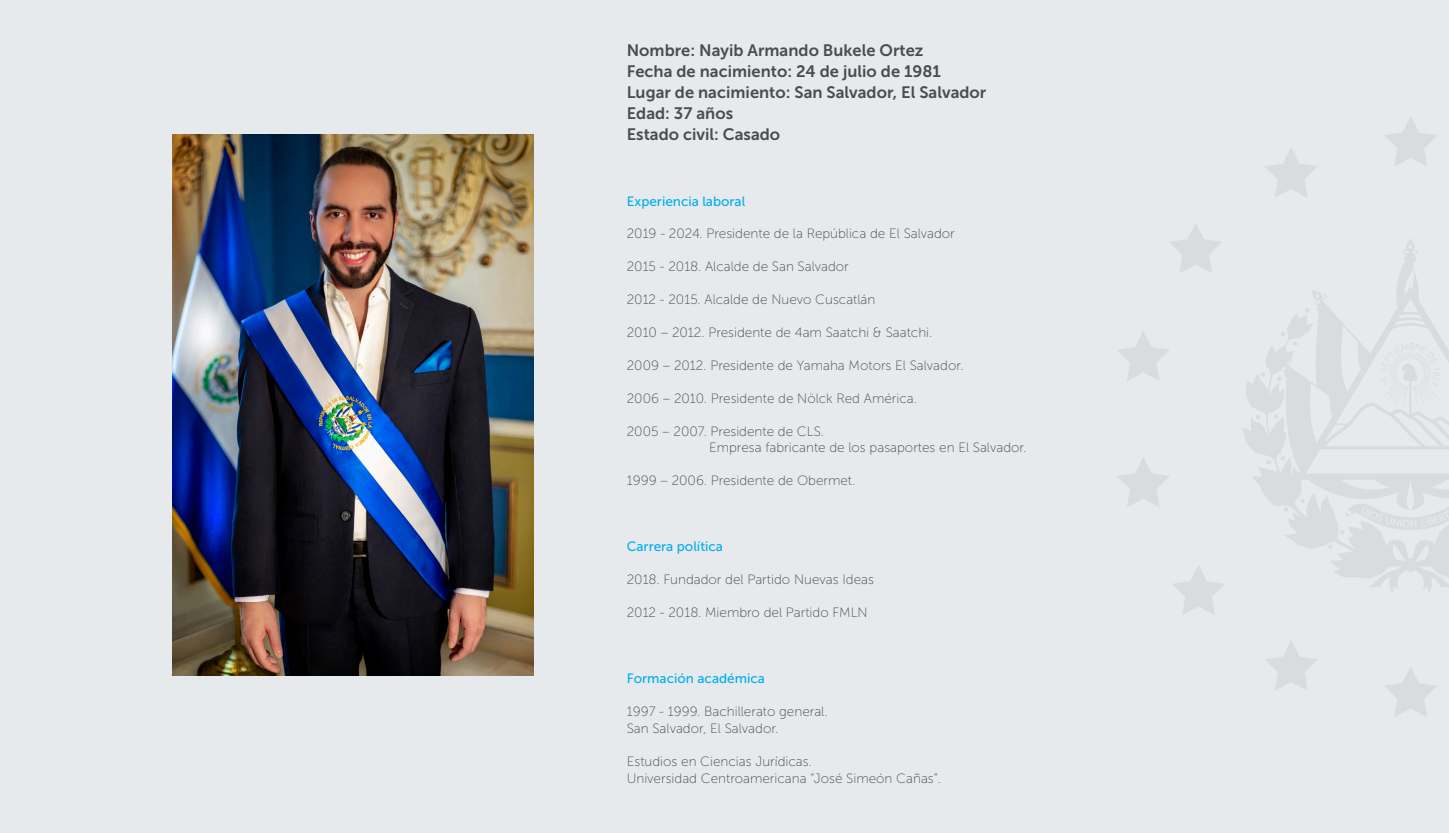
<style>
.page{position:relative;width:1449px;height:833px;background:#e7eaed}
.page>*{position:absolute;margin:0;border:0;box-sizing:border-box;transform-origin:0 0}
.t1{font:16.5px/21px "Museo Sans 700";color:#4d4c4c}
.t2{font:13.5px/16.5px "Museo Sans 100";color:#4d4c4c}
.t3{font:13.5px "Museo Sans 500";color:#00adee}
</style>
<div class="page">
<img style="left:173px;top:135px;width:360px;height:540px">
<svg style="left:1385px;top:117px;width:52px;height:49px"></svg>
<svg style="left:1385px;top:667px;width:52px;height:50px"></svg>
<svg style="left:1265px;top:641px;width:52px;height:49px"></svg>
<svg style="left:1173px;top:565px;width:51px;height:50px"></svg>
<svg style="left:1117px;top:457px;width:52px;height:50px"></svg>
<svg style="left:1117px;top:331px;width:52px;height:50px"></svg>
<svg style="left:1170px;top:223px;width:52px;height:50px"></svg>
<svg style="left:1265px;top:148px;width:52px;height:49px"></svg>
<svg style="left:1243px;top:239px;width:206px;height:354px"></svg>
<svg style="left:1328px;top:544px;width:4px;height:5px"></svg>
<svg style="left:1301px;top:499px;width:4px;height:4px"></svg>
<svg style="left:1284px;top:507px;width:4px;height:4px"></svg>
<svg style="left:1281px;top:455px;width:4px;height:5px"></svg>
<svg style="left:1266px;top:460px;width:5px;height:4px"></svg>
<svg style="left:1274px;top:414px;width:4px;height:5px"></svg>
<svg style="left:1261px;top:372px;width:4px;height:5px"></svg>
<svg style="left:1277px;top:376px;width:5px;height:5px"></svg>
<svg style="left:1293px;top:341px;width:5px;height:5px"></svg>
<svg style="left:1281px;top:332px;width:4px;height:4px"></svg>
<svg style="left:1256px;top:414px;width:4px;height:5px"></svg>
<svg style="left:1380px;top:343px;width:60px;height:62px"></svg>
<svg style="left:1340px;top:499px;width:109px;height:35px"></svg>
<p class="t1" style="left:627px;top:40px;width:361px">Nombre: Nayib Armando Bukele Ortez<br>Fecha de nacimiento: 24 de julio de 1981<br>Lugar de nacimiento: San Salvador, El Salvador<br>Edad: 37 años<br>Estado civil: Casado</p>
<p class="t3" style="left:627px;top:194px;width:120px">Experiencia laboral</p>
<p class="t2" style="left:627px;top:225px;width:330px">2019 - 2024. Presidente de la República de El Salvador</p>
<p class="t2" style="left:627px;top:258px;width:224px">2015 - 2018. Alcalde de San Salvador</p>
<p class="t2" style="left:627px;top:291px;width:250px">2012 - 2015. Alcalde de Nuevo Cuscatlán</p>
<p class="t2" style="left:627px;top:324px;width:307px">2010 – 2012. Presidente de 4am Saatchi &amp; Saatchi.</p>
<p class="t2" style="left:627px;top:357px;width:338px">2009 – 2012. Presidente de Yamaha Motors El Salvador.</p>
<p class="t2" style="left:627px;top:390px;width:292px">2006 – 2010. Presidente de Nölck Red América.</p>
<p class="t2" style="left:709px;top:423px;width:319px;text-indent:-82px">2005 – 2007. Presidente de CLS.<br>Empresa fabricante de los pasaportes en El Salvador.</p>
<p class="t2" style="left:627px;top:472px;width:230px">1999 – 2006. Presidente de Obermet.</p>
<p class="t3" style="left:627px;top:539px;width:98px">Carrera política</p>
<p class="t2" style="left:627px;top:571px;width:249px">2018. Fundador del Partido Nuevas Ideas</p>
<p class="t2" style="left:627px;top:604px;width:243px">2012 - 2018. Miembro del Partido FMLN</p>
<p class="t3" style="left:627px;top:671px;width:140px">Formación académica</p>
<p class="t2" style="left:627px;top:703px;width:202px">1997 - 1999. Bachillerato general.<br>San Salvador, El Salvador.</p>
<p class="t2" style="left:627px;top:753px;width:316px">Estudios en Ciencias Jurídicas.<br>Universidad Centroamericana “José Simeón Cañas”.</p>
</div>
